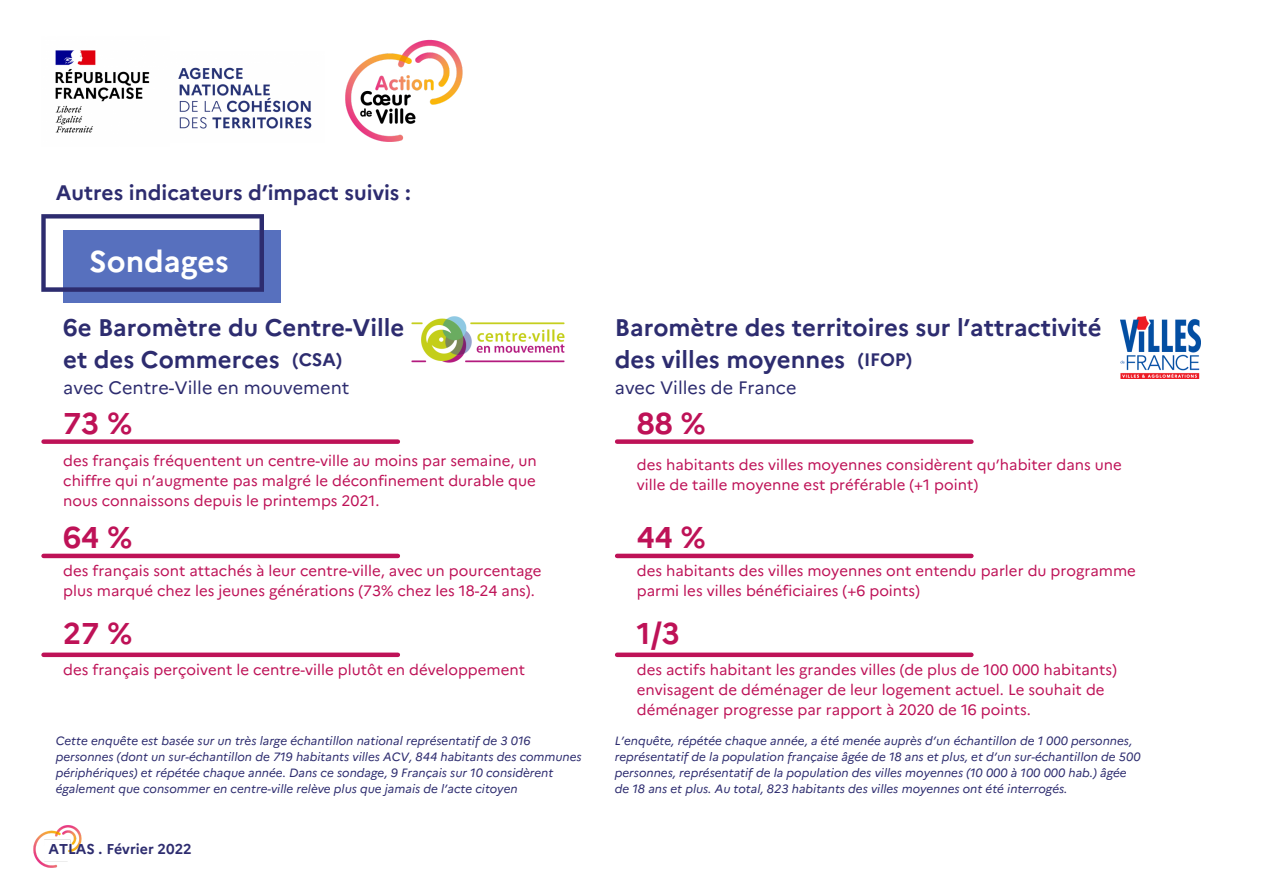
<style>
.page{position:relative;width:1263px;height:894px;background:#fff}
.page>*{position:absolute;margin:0;border:0;box-sizing:border-box;transform-origin:0 0}
.t1{font:700 30px "Marianne";color:#be1257}
.t2{font:700 30px "Marianne";color:#fff}
.t3{font:700 24px/32.5px "Marianne";color:#2d2c6f}
.t4{font:700 21px "Marianne";color:#2d2c6f}
.t5{font:18px "Marianne";color:#2d2c6f}
.t6{font:700 18px "Marianne";color:#2d2c6f}
.t7{font:15px/20.2px "Marianne";color:#be1257}
.t8{font:700 14.25px "Marianne";color:#2d2c6f}
.t9{font:italic 12px/16px "Marianne";color:#2d2c6f}
</style>
<div class="page">
<div style="left:63px;top:230px;width:217px;height:72px;background:#5770be"></div>
<svg style="left:41px;top:214px;width:223px;height:78px"></svg>
<img style="left:55px;top:50px;width:95px;height:83px">
<img style="left:178px;top:67px;width:134px;height:62px">
<img style="left:345px;top:39px;width:118px;height:103px">
<div style="left:44px;top:439px;width:354px;height:5px;background:#be1257"></div>
<div style="left:617px;top:439px;width:354px;height:5px;background:#be1257"></div>
<div style="left:44px;top:553px;width:354px;height:5px;background:#be1257"></div>
<div style="left:617px;top:553px;width:354px;height:5px;background:#be1257"></div>
<div style="left:44px;top:652px;width:354px;height:5px;background:#be1257"></div>
<div style="left:617px;top:652px;width:354px;height:5px;background:#be1257"></div>
<img style="left:1120px;top:316px;width:80px;height:62px">
<img style="left:411px;top:316px;width:154px;height:47px">
<img style="left:33px;top:825px;width:49px;height:43px">
<h3 class="t4" style="left:56px;top:176px;width:357px">Autres indicateurs d’impact suivis :</h3>
<h1 class="t2" style="left:89px;top:238px;width:141px">Sondages</h1>
<h2 class="t3" style="left:63px;top:309px;width:343px">6e Baromètre du Centre-Ville et des Commerces</h2>
<h2 class="t3" style="left:615px;top:309px;width:488px">Baromètre des territoires sur l’attractivité des villes moyennes</h2>
<h1 class="t1" style="left:63px;top:400px;width:70px">73 %</h1>
<h1 class="t1" style="left:637px;top:400px;width:70px">88 %</h1>
<p class="t6" style="left:292px;top:345px;width:52px">(CSA)</p>
<p class="t6" style="left:857px;top:345px;width:56px">(IFOP)</p>
<p class="t5" style="left:63px;top:377px;width:288px">avec Centre-Ville en mouvement</p>
<p class="t5" style="left:615px;top:377px;width:183px">avec Villes de France</p>
<p class="t7" style="left:63px;top:450px;width:475px;text-align:justify">des français fréquentent un centre-ville au moins par semaine, un chiffre qui n’augmente pas malgré le déconfinement durable que nous connaissons depuis le printemps 2021.</p>
<p class="t7" style="left:637px;top:454px;width:487px">des habitants des villes moyennes considèrent qu’habiter dans une ville de taille moyenne est préférable (+1 point)</p>
<h1 class="t1" style="left:63px;top:514px;width:70px">64 %</h1>
<h1 class="t1" style="left:637px;top:514px;width:70px">44 %</h1>
<p class="t7" style="left:63px;top:560px;width:480px">des français sont attachés à leur centre-ville, avec un pourcentage plus marqué chez les jeunes générations (73% chez les 18-24 ans).</p>
<p class="t7" style="left:637px;top:560px;width:500px">des habitants des villes moyennes ont entendu parler du programme parmi les villes bénéficiaires (+6 points)</p>
<h1 class="t1" style="left:63px;top:610px;width:70px">27 %</h1>
<h1 class="t1" style="left:637px;top:610px;width:45px">1/3</h1>
<p class="t7" style="left:63px;top:659px;width:463px">des français perçoivent le centre-ville plutôt en développement</p>
<p class="t7" style="left:637px;top:659px;width:482px">des actifs habitant les grandes villes (de plus de 100 000 habitants) envisagent de déménager de leur logement actuel. Le souhait de déménager progresse par rapport à 2020 de 16 points.</p>
<p class="t9" style="left:56px;top:731px;width:527px">Cette enquête est basée sur un très large échantillon national représentatif de 3 016 personnes (dont un sur-échantillon de 719 habitants villes ACV, 844 habitants des communes périphériques) et répétée chaque année. Dans ce sondage, 9 Français sur 10 considèrent également que consommer en centre-ville relève plus que jamais de l’acte citoyen</p>
<p class="t8" style="left:48px;top:837px;width:145px">ATLAS . Février 2022</p>
<p class="t9" style="left:615px;top:731px;width:527px">L’enquête, répétée chaque année, a été menée auprès d’un échantillon de 1 000 personnes, représentatif de la population française âgée de 18 ans et plus, et d’un sur-échantillon de 500 personnes, représentatif de la population des villes moyennes (10 000 à 100 000 hab.) âgée de 18 ans et plus. Au total, 823 habitants des villes moyennes ont été interrogés.</p>
</div>
